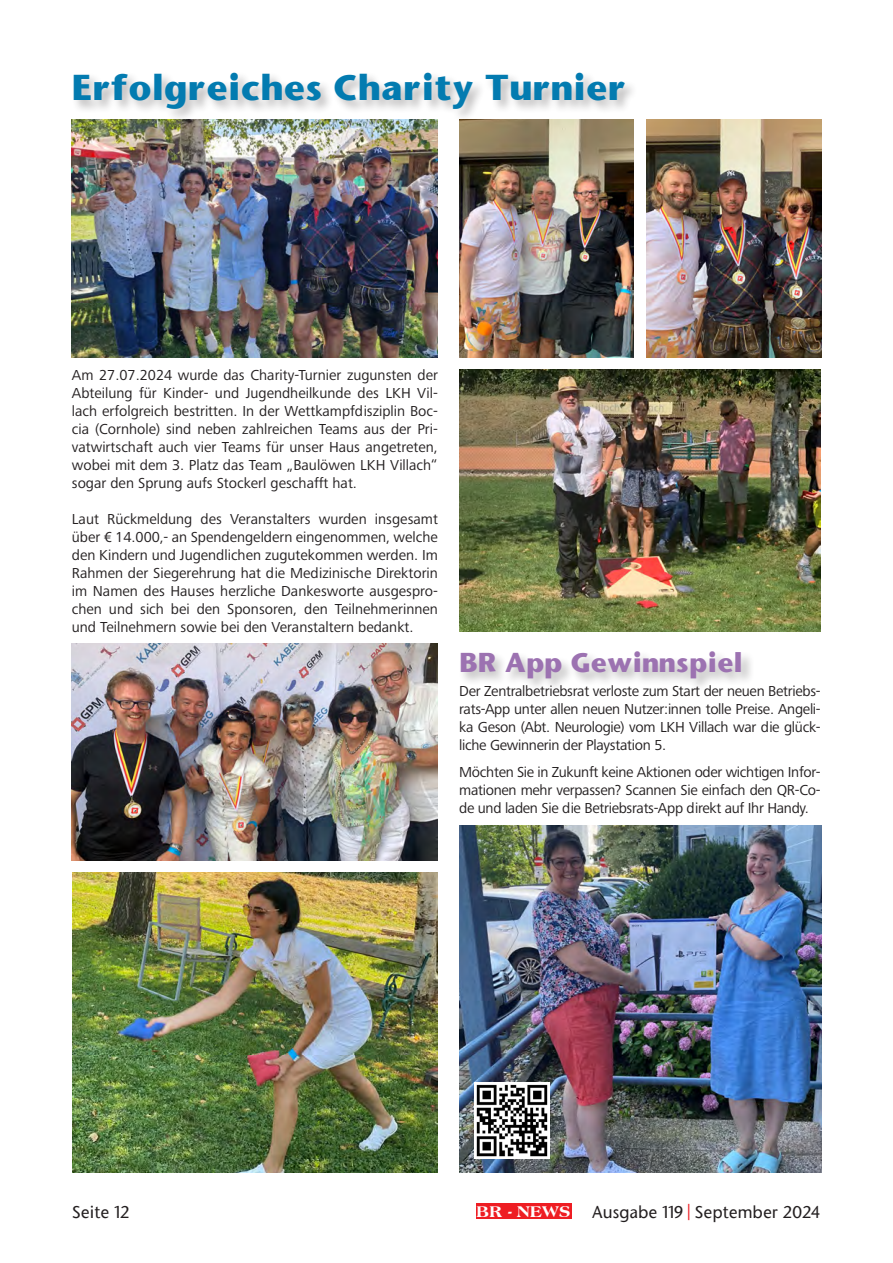
<style>
.page{position:relative;width:893px;height:1263px;background:#fff}
.page>*{position:absolute;margin:0;border:0;box-sizing:border-box;transform-origin:0 0}
.Überschrift_12{font:700 33.6px "Stone Sans";color:#037bb0}
.Überschirft_mit_Schlagschatten{font:700 25.5px "Stone Sans";color:#9c72b1}
.t1{font:800 16.65px "Americana BT";letter-spacing:.02em;color:#fff}
.t2{font:500 16.5px "Stone Sans";letter-spacing:.005em;color:#231f20}
.Fließtext_Regular{font:15px/18px "Frutiger Next Pro";letter-spacing:-.005em;color:#231f20;text-align:justify}
.s1{color:#ee1d23}
</style>
<div class="page">
<div style="left:476px;top:1203px;width:95px;height:15px;background:#ee1d23"></div>
<div style="left:72px;top:72px;width:566px;height:51px;background:#231f20;opacity:.3"></div>
<img style="left:72px;top:119px;width:366px;height:238px">
<img style="left:459px;top:825px;width:362px;height:347px">
<img style="left:474px;top:1083px;width:76px;height:75px">
<div style="left:459px;top:650px;width:296px;height:42px;background:#231f20;opacity:.3"></div>
<img style="left:71px;top:644px;width:367px;height:216px">
<img style="left:459px;top:369px;width:362px;height:263px">
<img style="left:459px;top:119px;width:175px;height:238px">
<img style="left:72px;top:872px;width:366px;height:300px">
<img style="left:646px;top:119px;width:175px;height:238px">
<p class="Überschrift_12" style="left:72px;top:65px;width:556px">Erfolgreiches Charity Turnier</p>
<p class="Fließtext_Regular" style="left:72px;top:366px;width:368px">Am 27.07.2024 wurde das Charity-Turnier zugunsten der Abteilung für Kinder- und Jugendheilkunde des LKH Vil&shy;lach erfolgreich bestritten. In der Wettkampfdisziplin Boc&shy;cia (Cornhole) sind neben zahlreichen Teams aus der Pri&shy;vatwirtschaft auch vier Teams für unser Haus angetreten, wobei mit dem 3. Platz das Team „Baulöwen LKH Villach“ sogar den Sprung aufs Stockerl geschafft hat.</p>
<p class="Fließtext_Regular" style="left:72px;top:510px;width:368px">Laut Rückmeldung des Veranstalters wurden insgesamt über € 14.000,- an Spendengeldern eingenommen, welche den Kindern und Jugendlichen zugutekommen werden. Im Rahmen der Siegerehrung hat die Medizinische Direktorin im Namen des Hauses herzliche Dankesworte ausgespro&shy;chen und sich bei den Sponsoren, den Teilnehmerinnen und Teilnehmern sowie bei den Veranstaltern bedankt.</p>
<p class="Überschirft_mit_Schlagschatten" style="left:459px;top:645px;width:285px">BR App Gewinnspiel</p>
<p class="Fließtext_Regular" style="left:459px;top:682px;width:363px">Der Zentralbetriebsrat verloste zum Start der neuen Betriebs&shy;rats-App unter allen neuen Nutzer:innen tolle Preise. Angeli&shy;ka Geson (Abt. Neurologie) vom LKH Villach war die glück&shy;liche Gewinnerin der Playstation 5.</p>
<p class="Fließtext_Regular" style="left:459px;top:763px;width:363px">Möchten Sie in Zukunft keine Aktionen oder wichtigen Infor&shy;mationen mehr verpassen? Scannen Sie einfach den QR-Co&shy;de und laden Sie die Betriebsrats-App direkt auf Ihr Handy.</p>
<p class="t2" style="left:72px;top:1201px;width:59px">Seite 12</p>
<p class="t1" style="left:476px;top:1201px;width:96px">BR - NEWS</p>
<p class="t2" style="left:592px;top:1201px;width:230px">Ausgabe 119 <span class="s1">|</span> September 2024</p>
</div>
